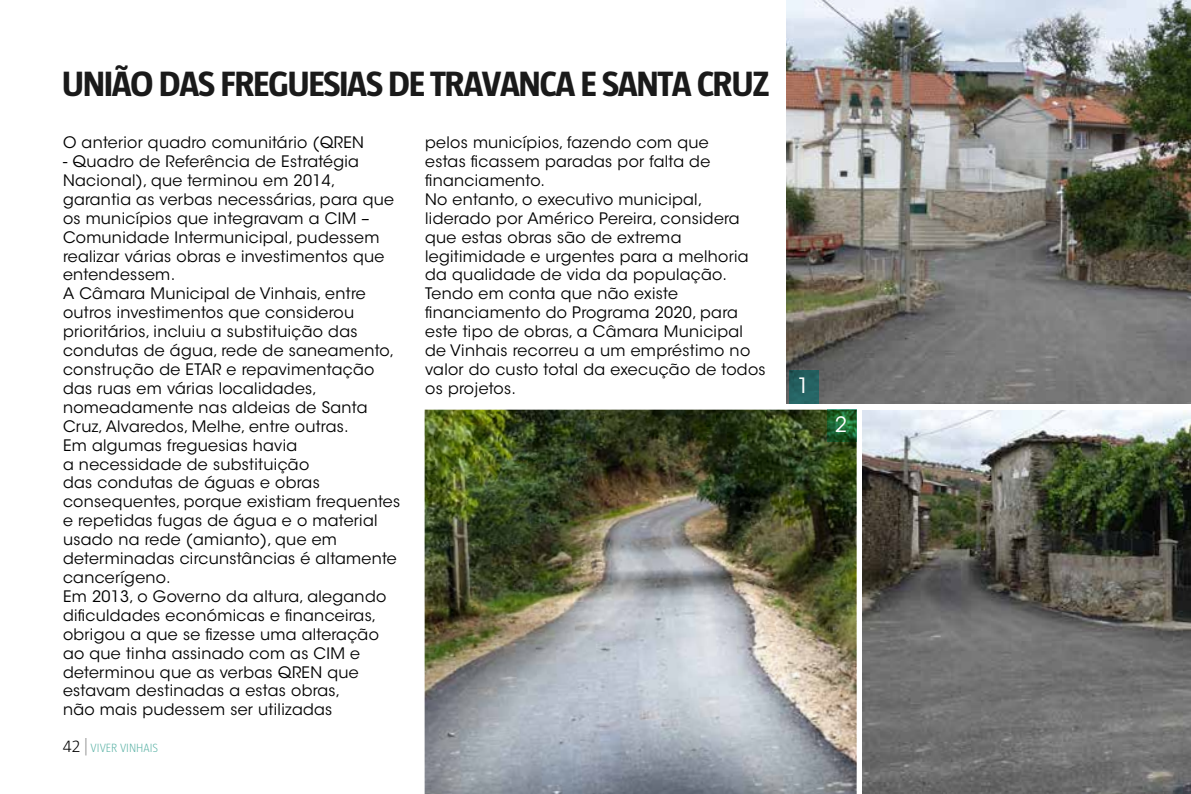
<style>
.page{position:relative;width:1191px;height:794px;background:#fff}
.page>*{position:absolute;margin:0;border:0;box-sizing:border-box;transform-origin:0 0}
.t1{font:700 36.05px "Taz";letter-spacing:-.04em;color:#1a1a1a;scale:1.04 1}
.t2{font:21px "ITC Avant Garde Std";color:#fff}
.t3{font:15.75px/18.9px "ITC Avant Garde Std";letter-spacing:.02em;color:#000}
.t4{font:300 12.25px "Taz";color:#5fb4a8}
.s1{font-size:17.5px;color:#000}
.s2{font-size:17.5px;color:#818080}
</style>
<div class="page">
<img style="left:424px;top:410px;width:432px;height:384px">
<img style="left:862px;top:411px;width:329px;height:383px">
<img style="left:786px;top:0;width:405px;height:404px">
<div style="left:789px;top:370px;width:30px;height:34px;background:#256262"></div>
<svg style="left:827px;top:410px;width:29px;height:32px"></svg>
<h1 class="t1" style="left:62px;top:64px;width:682px">UNIÃO DAS FREGUESIAS DE TRAVANCA E SANTA CRUZ</h1>
<p class="t3" style="left:63px;top:133px;width:302px">O anterior quadro comunitário (QREN</p>
<p class="t3" style="left:63px;top:152px;width:339px">- Quadro de Referência de Estratégia Nacional), que terminou em 2014, garantia as verbas necessárias, para que os municípios que integravam a CIM – Comunidade Intermunicipal, pudessem realizar várias obras e investimentos que entendessem.<br>A Câmara Municipal de Vinhais, entre outros investimentos que considerou prioritários, incluiu a substituição das condutas de água, rede de saneamento, construção de ETAR e repavimentação das ruas em várias localidades, nomeadamente nas aldeias de Santa Cruz, Alvaredos, Melhe, entre outras.<br>Em algumas freguesias havia<br>a necessidade de substituição<br>das condutas de águas e obras consequentes, porque existiam frequentes e repetidas fugas de água e o material usado na rede (amianto), que em determinadas circunstâncias é altamente cancerígeno.<br>Em 2013, o Governo da altura, alegando dificuldades económicas e financeiras, obrigou a que se fizesse uma alteração ao que tinha assinado com as CIM e determinou que as verbas QREN que estavam destinadas a estas obras,<br>não mais pudessem ser utilizadas</p>
<p class="t3" style="left:425px;top:133px;width:342px">pelos municípios, fazendo com que<br>estas ficassem paradas por falta de financiamento.<br>No entanto, o executivo municipal, liderado por Américo Pereira, considera que estas obras são de extrema legitimidade e urgentes para a melhoria da qualidade de vida da população.<br>Tendo em conta que não existe financiamento do Programa 2020, para este tipo de obras, a Câmara Municipal de Vinhais recorreu a um empréstimo no valor do custo total da execução de todos os projetos.</p>
<p class="t4" style="left:63px;top:742px;width:97px"><span class="s1">42</span> <span class="s2">|</span> VIVER VINHAIS</p>
<h2 class="t2" style="left:797px;top:372px;width:14px">1</h2>
<h2 class="t2" style="left:834px;top:412px;width:14px">2</h2>
</div>
